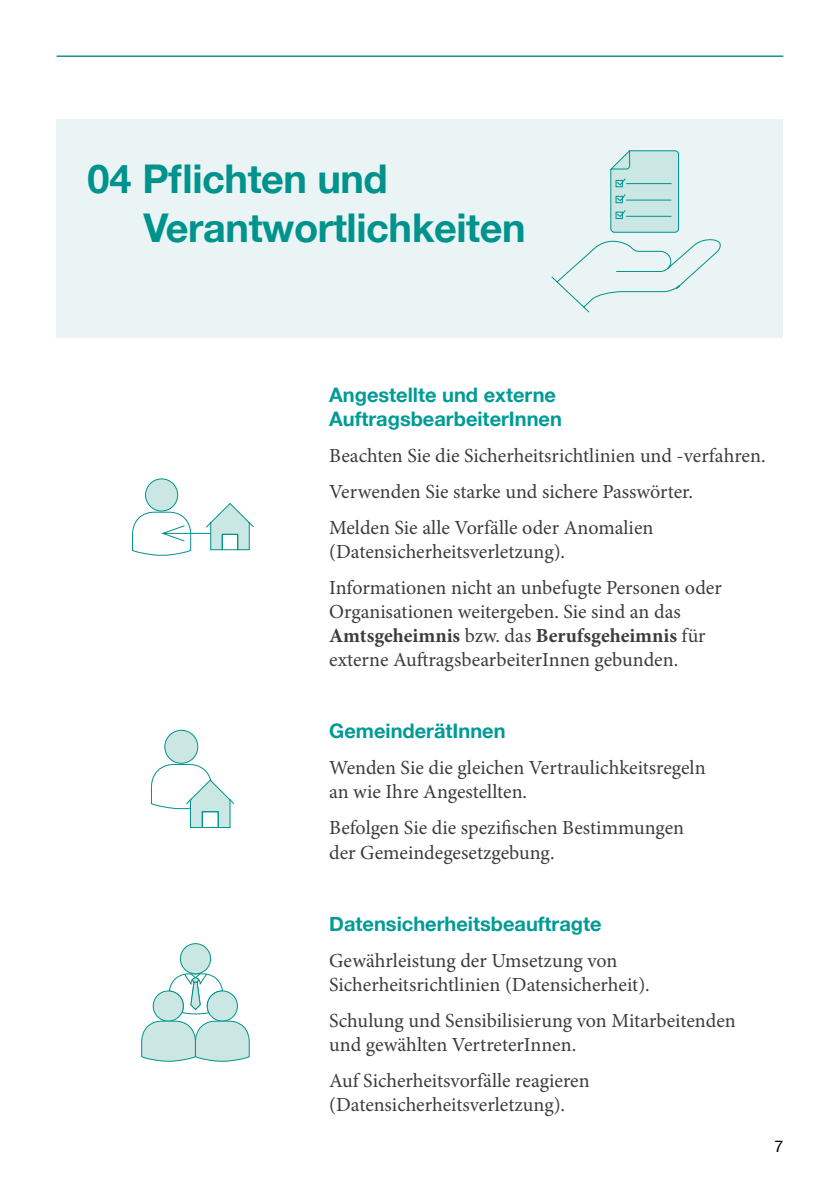
<style>
.page{position:relative;width:840px;height:1191px;background:#fff}
.page>*{position:absolute;margin:0;border:0;box-sizing:border-box;transform-origin:0 0}
.t1{font:700 39.6px/48.6px "Helvetica Neue";letter-spacing:-.01em;color:#00928c}
.t2{font:20px/24px "Minion Pro";color:#3c3c3b}
.t3{font:700 20px/24px "Helvetica Neue";color:#009b96}
.t4{font:16px "Helvetica Neue";color:#000}
.s1{font-weight:700}
</style>
<div class="page">
<div style="left:57px;top:119px;width:725px;height:218px;background:#eaf4f4"></div>
<hr style="left:57px;top:56px;width:725px;height:1px;background:#00928c">
<div style="left:165px;top:730px;width:33px;height:33px;background:#cbe7e3;border-radius:50%"></div>
<div style="left:164px;top:730px;width:34px;height:34px;border:1px solid #00928c;border-radius:50%"></div>
<svg style="left:151px;top:763px;width:84px;height:65px"></svg>
<div style="left:145px;top:479px;width:32px;height:32px;background:#cbe7e3;border-radius:50%"></div>
<div style="left:145px;top:478px;width:33px;height:33px;border:1px solid #00928c;border-radius:50%"></div>
<svg style="left:132px;top:502px;width:122px;height:54px"></svg>
<svg style="left:551px;top:150px;width:170px;height:163px"></svg>
<svg style="left:141px;top:943px;width:109px;height:119px"></svg>
<h1 class="t1" style="left:143px;top:155px;width:383px;text-indent:-56px">04 Pflichten und<br>Verantwortlichkeiten</h1>
<p class="t3" style="left:329px;top:384px;width:234px">Angestellte und externe<br>AuftragsbearbeiterInnen</p>
<p class="t2" style="left:329px;top:438px;width:437px;line-height:36px">Beachten Sie die Sicherheitsrichtlinien und -verfahren.<br>Verwenden Sie starke und sichere Passwörter.<br>Melden Sie alle Vorfälle oder Anomalien</p>
<p class="t2" style="left:329px;top:534px;width:394px;line-height:36px">(Datensicherheitsverletzung).<br>Informationen nicht an unbefugte Personen oder</p>
<p class="t2" style="left:329px;top:600px;width:378px">Organisationen weitergeben. Sie sind an das<br><span class="s1">Amtsgeheimnis</span> bzw. das <span class="s1">Berufsgeheimnis</span> für externe AuftragsbearbeiterInnen gebunden.</p>
<p class="t3" style="left:329px;top:720px;width:178px">GemeinderätInnen</p>
<p class="t2" style="left:329px;top:756px;width:378px">Wenden Sie die gleichen Vertraulichkeitsregeln an wie Ihre Angestellten.</p>
<p class="t2" style="left:329px;top:816px;width:356px">Befolgen Sie die spezifischen Bestimmungen der Gemeindegesetzgebung.</p>
<p class="t3" style="left:329px;top:912px;width:274px">Datensicherheitsbeauftragte</p>
<p class="t2" style="left:329px;top:948px;width:322px">Gewährleistung der Umsetzung von<br>Sicherheitsrichtlinien (Datensicherheit).</p>
<p class="t2" style="left:329px;top:1008px;width:408px">Schulung und Sensibilisierung von Mitarbeitenden und gewählten VertreterInnen.</p>
<p class="t2" style="left:329px;top:1068px;width:262px">Auf Sicherheitsvorfälle reagieren (Datensicherheitsverletzung).</p>
<p class="t4" style="left:773px;top:1134px;width:10px">7</p>
</div>
